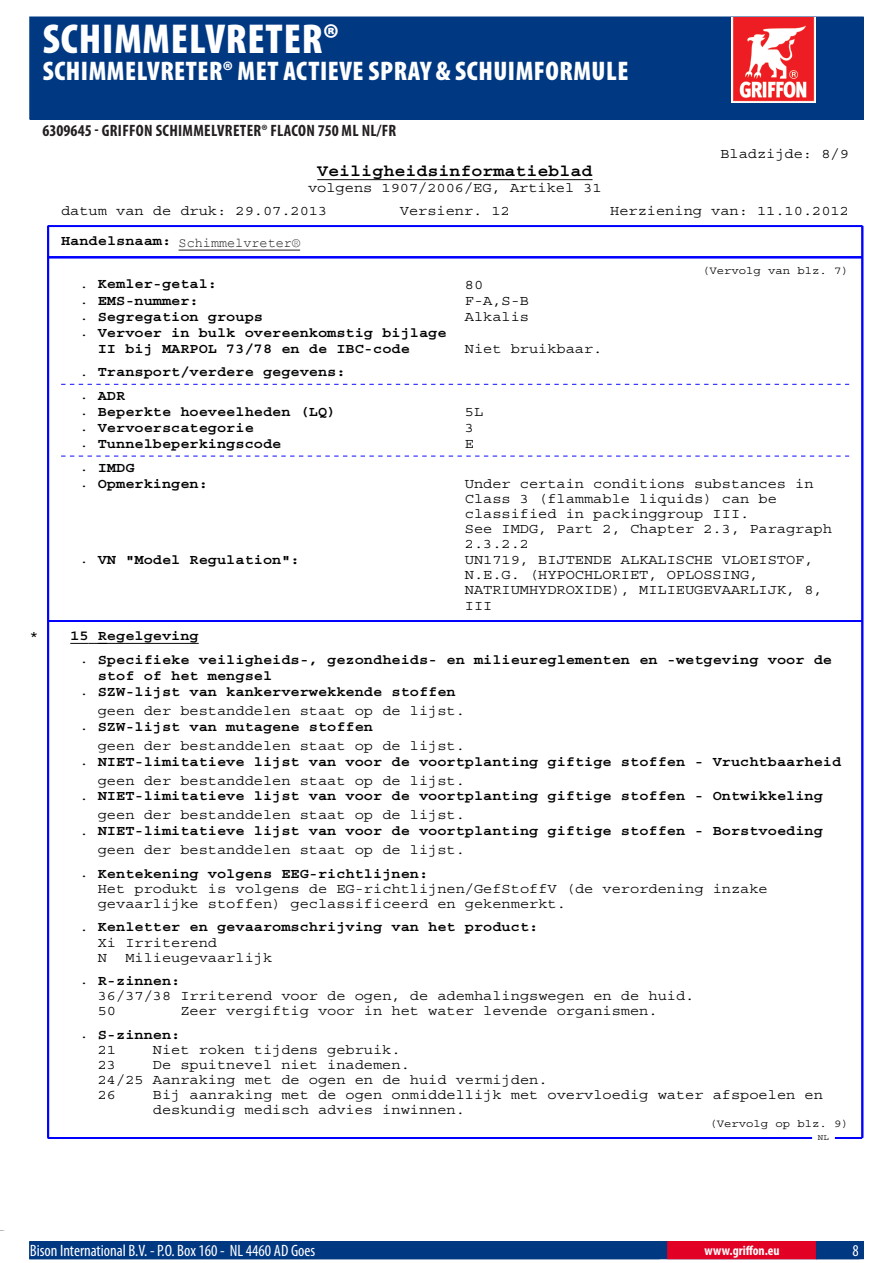
<style>
.page{position:relative;width:893px;height:1263px;background:#fff}
.page>*{position:absolute;margin:0;border:0;box-sizing:border-box;transform-origin:0 0}
.PageHeader{font:900 condensed 42px "Myriad Pro";letter-spacing:.02em;color:#fff}
.PageSubheader{font:900 condensed 27px "Myriad Pro";letter-spacing:.02em;color:#fff}
.t1{font:700 16.8px "Courier";color:#000;scale:1.09 1}
.TOCItem{font:700 condensed 16.5px "Myriad Pro";letter-spacing:.02em;color:#231f20}
.ContactData{font:condensed 16.5px "Myriad Pro";color:#fff}
.t2{font:14.1px/15px "Courier";color:#000;scale:1.09 1}
.t3{font:700 14.1px/16px "Courier";color:#000;scale:1.09 1}
.MSDS_Text{font:13.5px "Courier New";color:#231f20}
.URL{font:700 condensed 13.5px "Myriad Pro";color:#fff}
.t4{font:11.25px "Courier";color:#000;scale:1.09 1}
.t5{font:8.4px "Courier";color:#000;scale:1.09 1}
.s1{font-weight:400}
.s2{font-weight:700}
</style>
<div class="page">
<hr style="left:317px;top:179px;width:276px;height:1px;background:#000">
<hr style="left:48px;top:226px;width:814px;height:1px;background:#00f">
<hr style="left:48px;top:226px;width:1px;height:31px;background:#00f">
<hr style="left:862px;top:226px;width:1px;height:31px;background:#00f">
<svg style="left:61px;top:384px;width:788px;height:1px"></svg>
<svg style="left:61px;top:456px;width:788px;height:1px"></svg>
<hr style="left:48px;top:621px;width:814px;height:1px;background:#00f">
<svg style="left:70px;top:643px;width:28px;height:1px"></svg>
<hr style="left:98px;top:643px;width:101px;height:1px;background:#000">
<hr style="left:48px;top:257px;width:814px;height:1px;background:#00f">
<hr style="left:48px;top:1137px;width:814px;height:1px;background:#00f">
<hr style="left:48px;top:1138px;width:814px;height:1px;background:#00f">
<svg style="left:812px;top:1137px;width:22px;height:2px"></svg>
<hr style="left:48px;top:257px;width:1px;height:881px;background:#00f">
<hr style="left:862px;top:257px;width:1px;height:881px;background:#00f">
<div style="left:30px;top:17px;width:833px;height:102px;background:#003882"></div>
<img style="left:731px;top:17px;width:85px;height:85px">
<hr style="left:179px;top:250px;width:121px;height:1px;background:#231f20">
<div style="left:30px;top:1242px;width:833px;height:17px;background:#003882"></div>
<div style="left:29px;top:1241px;width:835px;height:18px;border:1px solid #003882"></div>
<div style="left:668px;top:1242px;width:148px;height:17px;background:#e20025"></div>
<div style="left:667px;top:1241px;width:150px;height:18px;border:1px solid #e20025"></div>
<p class="PageHeader" style="left:43px;top:12px;width:297px">SCHIMMELVRETER®</p>
<p class="PageSubheader" style="left:43px;top:53px;width:587px">SCHIMMELVRETER® MET ACTIEVE SPRAY &amp; SCHUIMFORMULE</p>
<p class="TOCItem" style="left:43px;top:120px;width:347px">6309645 - GRIFFON SCHIMMELVRETER® FLACON 750 ML NL/FR</p>
<p class="t2" style="left:720px;top:146px;width:119px">Bladzijde: 8/9</p>
<p class="t1" style="left:317px;top:162px;width:254px">Veiligheidsinformatieblad</p>
<p class="t2" style="left:61px;top:177px;width:498px;line-height:22.6px;text-indent:247px">volgens 1907/2006/EG, Artikel 31 datum van de druk: 29.07.2013</p>
<p class="t2" style="left:400px;top:203px;width:103px">Versienr. 12</p>
<p class="t2" style="left:610px;top:203px;width:220px">Herziening van: 11.10.2012</p>
<p class="t3" style="left:61px;top:233px;width:288px">Handelsnaam: Schimmelvreter (NL/B)</p>
<p class="MSDS_Text" style="left:179px;top:234px;width:123px">Schimmelvreter®</p>
<p class="t3" style="left:79px;top:276px;width:128px"><span class="s1">.</span> Kemler-getal:</p>
<p class="t2" style="left:465px;top:277px;width:18px">80</p>
<p class="t3" style="left:79px;top:292px;width:111px"><span class="s1">.</span> EMS-nummer:</p>
<p class="t2" style="left:465px;top:293px;width:60px">F-A,S-B</p>
<p class="t3" style="left:79px;top:309px;width:170px"><span class="s1">.</span> Segregation groups</p>
<p class="t2" style="left:465px;top:309px;width:60px">Alkalis</p>
<p class="t3" style="left:98px;top:325px;width:321px;text-indent:-18px"><span class="s1">.</span> Vervoer in bulk overeenkomstig bijlage<br>II bij MARPOL 73/78 en de IBC-code</p>
<p class="t2" style="left:465px;top:342px;width:128px">Niet bruikbaar.</p>
<p class="t4" style="left:702px;top:265px;width:136px">(Vervolg van blz. 7)</p>
<p class="t3" style="left:79px;top:361px;width:246px;line-height:23.5px"><span class="s1">.</span> Transport/verdere gegevens: <span class="s1">.</span> ADR</p>
<p class="t3" style="left:79px;top:404px;width:237px"><span class="s1">.</span> Beperkte hoeveelheden (LQ)</p>
<p class="t2" style="left:465px;top:405px;width:18px">5L</p>
<p class="t3" style="left:79px;top:420px;width:161px"><span class="s1">.</span> Vervoerscategorie</p>
<p class="t2" style="left:465px;top:421px;width:10px">3</p>
<p class="t3" style="left:79px;top:436px;width:187px"><span class="s1">.</span> Tunnelbeperkingscode</p>
<p class="t2" style="left:465px;top:437px;width:10px">E</p>
<p class="t3" style="left:79px;top:460px;width:119px"><span class="s1">.</span> IMDG<br><span class="s1">.</span> Opmerkingen:</p>
<p class="t2" style="left:465px;top:477px;width:338px">Under certain conditions substances in<br>Class 3 (flammable liquids) can be classified in packinggroup III.<br>See IMDG, Part 2, Chapter 2.3, Paragraph<br>2.3.2.2</p>
<p class="t3" style="left:79px;top:552px;width:204px"><span class="s1">.</span> VN "Model Regulation":</p>
<p class="t2" style="left:465px;top:553px;width:330px">UN1719, BIJTENDE ALKALISCHE VLOEISTOF,<br>N.E.G. (HYPOCHLORIET, OPLOSSING,<br>NATRIUMHYDROXIDE), MILIEUGEVAARLIJK, 8,<br>III</p>
<p class="t3" style="left:79px;top:624px;width:692px;line-height:23.5px;text-indent:-50px"><span class="s1">*</span> 15 Regelgeving<br><span class="s1">.</span> Specifieke veiligheids-, gezondheids- en milieureglementen en -wetgeving voor de</p>
<p class="t3" style="left:79px;top:668px;width:347px;text-indent:18px">stof of het mengsel<br><span class="s1">.</span> SZW-lijst van kankerverwekkende stoffen</p>
<p class="t2" style="left:79px;top:703px;width:355px;line-height:15.8px;text-indent:18px">geen der bestanddelen staat op de lijst. . <span class="s2">SZW-lijst van mutagene stoffen</span></p>
<p class="t3" style="left:79px;top:738px;width:700px;text-indent:18px"><span class="s1">geen der bestanddelen staat op de lijst.<br>.</span> NIET-limitatieve lijst van voor de voortplanting giftige stoffen - Vruchtbaarheid</p>
<p class="t3" style="left:79px;top:773px;width:684px;text-indent:18px"><span class="s1">geen der bestanddelen staat op de lijst.<br>.</span> NIET-limitatieve lijst van voor de voortplanting giftige stoffen - Ontwikkeling</p>
<p class="t3" style="left:79px;top:808px;width:684px;text-indent:18px"><span class="s1">geen der bestanddelen staat op de lijst.<br>.</span> NIET-limitatieve lijst van voor de voortplanting giftige stoffen - Borstvoeding</p>
<p class="t2" style="left:79px;top:839px;width:355px;line-height:23.2px;text-indent:18px">geen der bestanddelen staat op de lijst. . <span class="s2">Kentekening volgens EEG-richtlijnen:</span></p>
<p class="t2" style="left:98px;top:881px;width:616px">Het produkt is volgens de EG-richtlijnen/GefStoffV (de verordening inzake gevaarlijke stoffen) geclassificeerd en gekenmerkt.</p>
<p class="t3" style="left:98px;top:920px;width:406px;line-height:15.1px;text-indent:-18px"><span class="s1">.</span> Kenletter en gevaaromschrijving van het product:<br><span class="s1">Xi Irriterend<br>N</span></p>
<p class="t2" style="left:79px;top:946px;width:178px;line-height:23.2px;text-indent:46px">Milieugevaarlijk . <span class="s2">R-zinnen:</span></p>
<p class="t2" style="left:98px;top:989px;width:549px">36/37/38 Irriterend voor de ogen, de ademhalingswegen en de huid.<br>50</p>
<p class="t2" style="left:79px;top:1000px;width:532px;line-height:23.2px;text-indent:101px">Zeer vergiftig voor in het water levende organismen. . <span class="s2">S-zinnen:</span></p>
<p class="t2" style="left:98px;top:1043px;width:18px">21</p>
<p class="t2" style="left:153px;top:1043px;width:229px">Niet roken tijdens gebruik.</p>
<p class="t2" style="left:98px;top:1058px;width:18px">23</p>
<p class="t2" style="left:98px;top:1058px;width:414px;text-indent:55px">De spuitnevel niet inademen.<br>24/25 Aanraking met de ogen en de huid vermijden.<br>26</p>
<p class="t2" style="left:153px;top:1088px;width:616px">Bij aanraking met de ogen onmiddellijk met overvloedig water afspoelen en deskundig medisch advies inwinnen.</p>
<p class="t4" style="left:709px;top:1118px;width:129px">(Vervolg op blz. 9)</p>
<p class="t5" style="left:818px;top:1133px;width:12px">NL</p>
<p class="ContactData" style="left:30px;top:1241px;width:287px">Bison International B.V. - P.O. Box 1 60 - NL 4460 AD Goes</p>
<p class="URL" style="left:704px;top:1242px;width:77px">WWW.GRIFFON.EU</p>
</div>
